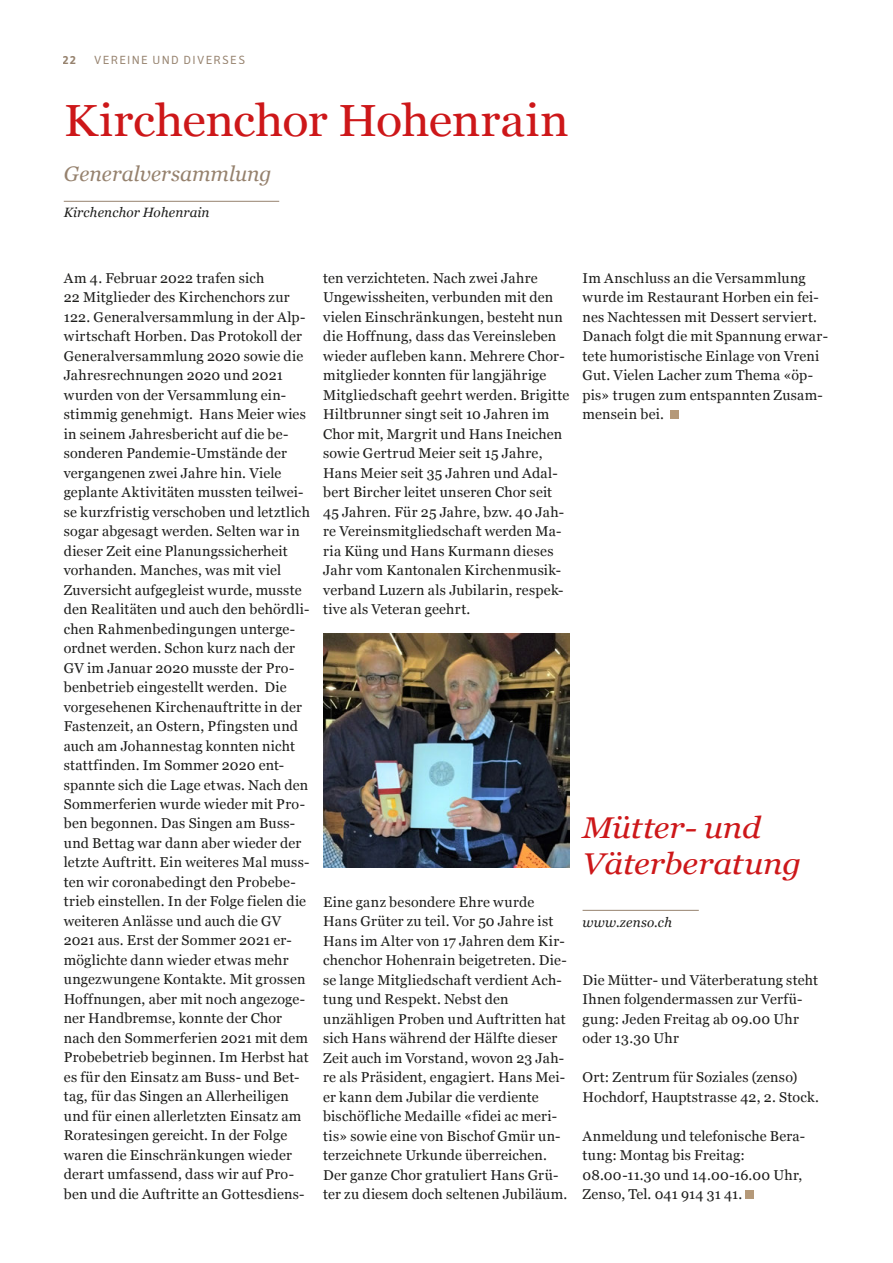
<style>
.page{position:relative;width:893px;height:1263px;background:#fff}
.page>*{position:absolute;margin:0;border:0;box-sizing:border-box;transform-origin:0 0}
.Titel_30{font:45px "Georgia";letter-spacing:-.01em;color:#cd1719;scale:1.08 1}
.Titel_Einspalter_20{font:italic 30px "Georgia";letter-spacing:-.005em;color:#cd1719;scale:1.1 1}
.Lead_Grussseite_14_1{font:italic 21px "Georgia";color:#96826e}
.Grundtext_links_9_5{font:14.25px/19.5px "Georgia";letter-spacing:.015em;color:#1d1d1b}
.Autor_9{font:italic 13.5px "Georgia";letter-spacing:.01em;color:#1d1d1b}
.t1{font:12px "Secca Std Demo";letter-spacing:.11em;color:#96826e}
.t2{font:700 12px "Secca Std Demo";color:#96826e}
</style>
<div class="page">
<hr style="left:583px;top:910px;width:116px;height:1px;background:#96826e">
<div style="left:745px;top:1191px;width:9px;height:8px;background:#b59979"></div>
<hr style="left:64px;top:201px;width:215px;height:1px;background:#96826e">
<img style="left:323px;top:634px;width:247px;height:234px">
<div style="left:670px;top:411px;width:9px;height:8px;background:#b59979"></div>
<p class="t2" style="left:62px;top:53px;width:15px">22</p>
<p class="t1" style="left:94px;top:53px;width:152px">VEREINE UND DIVERSES</p>
<p class="Titel_30" style="left:64px;top:88px;width:469px">Kirchenchor Hohenrain</p>
<p class="Lead_Grussseite_14_1" style="left:64px;top:159px;width:209px">Generalversammlung</p>
<p class="Autor_9" style="left:64px;top:203px;width:147px">Kirchenchor Hohenrain</p>
<p class="Grundtext_links_9_5" style="left:64px;top:267px;width:248px">Am 4. Februar 2022 trafen sich<br>22 Mitglieder des Kirchenchors zur 122. Generalversammlung in der Alp&shy;wirtschaft Horben. Das Protokoll der Generalversammlung 2020 sowie die Jahresrechnungen 2020 und 2021 wurden von der Versammlung ein&shy;stimmig genehmigt. Hans Meier wies in seinem Jahresbericht auf die be&shy;sonderen Pandemie-Umstände der vergangenen zwei Jahre hin. Viele geplante Aktivitäten mussten teilwei&shy;se kurzfristig verschoben und letztlich sogar abgesagt werden. Selten war in dieser Zeit eine Planungssicherheit vorhanden. Manches, was mit viel Zuversicht aufgegleist wurde, musste den Realitäten und auch den behördli&shy;chen Rahmenbedingungen unterge&shy;ordnet werden. Schon kurz nach der GV im Januar 2020 musste der Pro&shy;benbetrieb eingestellt werden. Die vorgesehenen Kirchenauftritte in der Fastenzeit, an Ostern, Pfingsten und auch am Johannestag konnten nicht stattfinden. Im Sommer 2020 ent&shy;spannte sich die Lage etwas. Nach den Sommerferien wurde wieder mit Pro&shy;ben begonnen. Das Singen am Buss&shy;und Bettag war dann aber wieder der letzte Auftritt. Ein weiteres Mal muss&shy;ten wir coronabedingt den Probebe&shy;trieb einstellen. In der Folge fielen die weiteren Anlässe und auch die GV 2021 aus. Erst der Sommer 2021 er&shy;möglichte dann wieder etwas mehr ungezwungene Kontakte. Mit grossen Hoffnungen, aber mit noch angezoge&shy;ner Handbremse, konnte der Chor nach den Sommerferien 2021 mit dem Probebetrieb beginnen. Im Herbst hat es für den Einsatz am Buss- und Bet&shy;tag, für das Singen an Allerheiligen und für einen allerletzten Einsatz am Roratesingen gereicht. In der Folge waren die Einschränkungen wieder derart umfassend, dass wir auf Pro&shy;ben und die Auftritte an Gottesdiens-</p>
<p class="Grundtext_links_9_5" style="left:323px;top:267px;width:248px">ten verzichteten. Nach zwei Jahre Ungewissheiten, verbunden mit den vielen Einschränkungen, besteht nun die Hoffnung, dass das Vereinsleben wieder aufleben kann. Mehrere Chor&shy;mitglieder konnten für langjährige Mitgliedschaft geehrt werden. Brigitte Hiltbrunner singt seit 10 Jahren im Chor mit, Margrit und Hans Ineichen sowie Gertrud Meier seit 15 Jahre, Hans Meier seit 35 Jahren und Adal&shy;bert Bircher leitet unseren Chor seit 45 Jahren. Für 25 Jahre, bzw. 40 Jah&shy;re Vereinsmitgliedschaft werden Ma&shy;ria Küng und Hans Kurmann dieses Jahr vom Kantonalen Kirchenmusik&shy;verband Luzern als Jubilarin, respek&shy;tive als Veteran geehrt.</p>
<p class="Grundtext_links_9_5" style="left:583px;top:267px;width:247px">Im Anschluss an die Versammlung wurde im Restaurant Horben ein fei&shy;nes Nachtessen mit Dessert serviert.<br>Danach folgt die mit Spannung erwar&shy;tete humoristische Einlage von Vreni<br>Gut. Vielen Lacher zum Thema «öp&shy;pis» trugen zum entspannten Zusam&shy;mensein bei.</p>
<p class="Grundtext_links_9_5" style="left:323px;top:891px;width:246px">Eine ganz besondere Ehre wurde Hans Grüter zu teil. Vor 50 Jahre ist Hans im Alter von 17 Jahren dem Kir&shy;chenchor Hohenrain beigetreten. Die&shy;se lange Mitgliedschaft verdient Ach&shy;tung und Respekt. Nebst den unzähligen Proben und Auftritten hat sich Hans während der Hälfte dieser Zeit auch im Vorstand, wovon 23 Jah&shy;re als Präsident, engagiert. Hans Mei&shy;er kann dem Jubilar die verdiente bischöfliche Medaille «fidei ac meri&shy;tis» sowie eine von Bischof Gmür un&shy;terzeichnete Urkunde überreichen.<br>Der ganze Chor gratuliert Hans Grü&shy;ter zu diesem doch seltenen Jubiläum.</p>
<p class="Titel_Einspalter_20" style="left:583px;top:806px;width:164px">Mütter- und</p>
<p class="Titel_Einspalter_20" style="left:583px;top:842px;width:200px">Väterberatung</p>
<p class="Autor_9" style="left:583px;top:912px;width:91px">www.zenso.ch</p>
<p class="Grundtext_links_9_5" style="left:583px;top:969px;width:237px">Die Mütter- und Väterberatung steht<br>Ihnen folgendermassen zur Verfü&shy;gung: Jeden Freitag ab 09.00 Uhr oder 13.30 Uhr</p>
<p class="Grundtext_links_9_5" style="left:583px;top:1067px;width:238px">Ort: Zentrum für Soziales (zenso)<br>Hochdorf, Hauptstrasse 42, 2. Stock.</p>
<p class="Grundtext_links_9_5" style="left:583px;top:1125px;width:224px">Anmeldung und telefonische Bera&shy;tung: Montag bis Freitag:</p>
<p class="Grundtext_links_9_5" style="left:583px;top:1164px;width:221px">08.00-11.30 und 14.00-16.00 Uhr,<br>Zenso, Tel. 041 914 31 41.</p>
</div>
